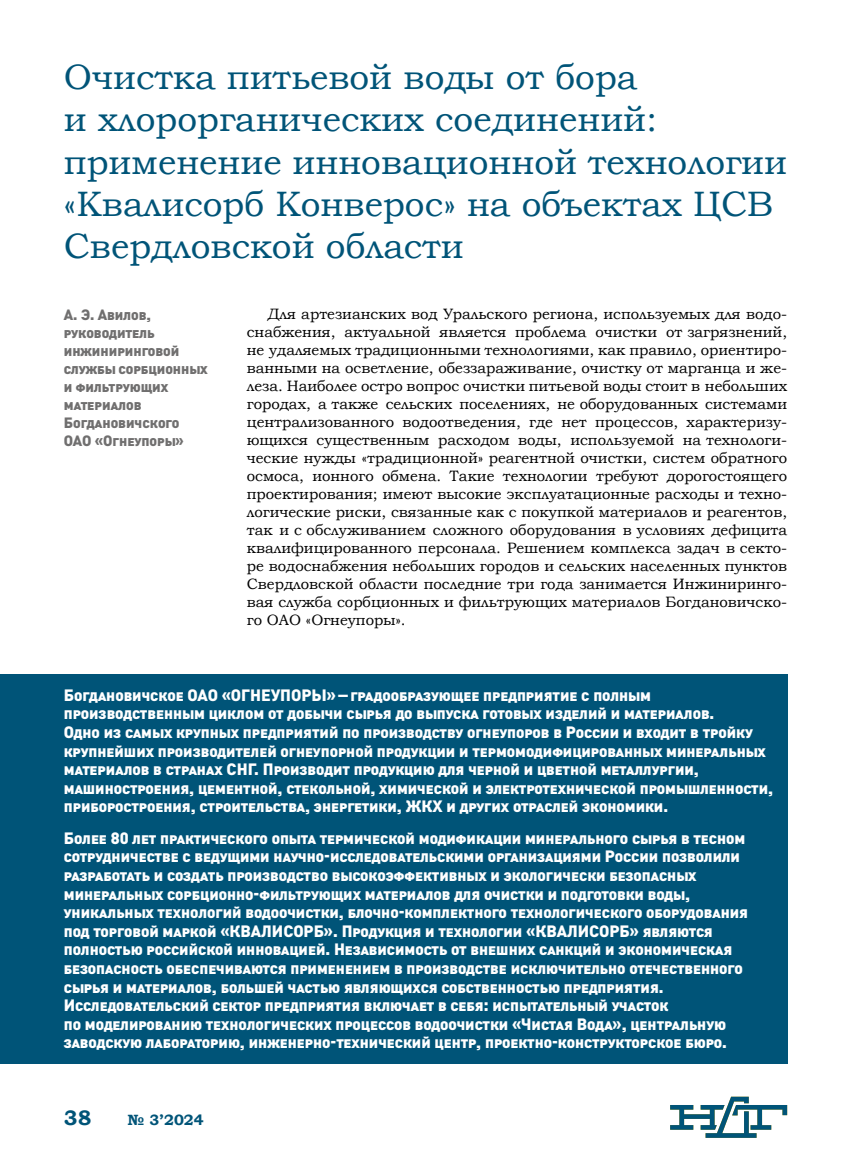
<style>
.page{position:relative;width:851px;height:1170px;background:#fff}
.page>*{position:absolute;margin:0;border:0;box-sizing:border-box;transform-origin:0 0}
.t1{font:35.25px/42.3px "Bookman Old Style";color:#005478}
.t2{font:700 21px "Bookman Old Style";color:#005478}
.t3{font:16.5px/18.6px "Izvest Sans Headline";color:#fff}
.t4{font:15px/18px "Bookman Old Style";color:#000;text-align:justify}
.t5{font:15px/18px "Izvest Sans Headline";color:#706f6f}
.t6{font:700 15px "Bookman Old Style";color:#005478}
</style>
<div class="page">
<div style="left:0;top:674px;width:787px;height:389px;background:#005478"></div>
<svg style="left:670px;top:1096px;width:117px;height:41px"></svg>
<h1 class="t1" style="left:64px;top:56px;width:724px">Очистка питьевой воды от бора<br>и хлорорганических соединений: применение инновационной технологии «Квалисорб Конверос» на объектах ЦСВ<br>Свердловской области</h1>
<p class="t5" style="left:64px;top:306px;width:145px">А. Э. Авилов, руководитель инжиниринговой службы сорбционных и фильтрующих материалов<br>Богдановичского<br>ОАО «Огнеупоры»</p>
<p class="t4" style="left:247px;top:304px;width:542px;text-indent:21px">Для артезианских вод Уральского региона, используемых для водо&shy;снабжения, актуальной является проблема очистки от загрязнений, не удаляемых традиционными технологиями, как правило, ориентиро&shy;ванными на осветление, обеззараживание, очистку от марганца и же&shy;леза. Наиболее остро вопрос очистки питьевой воды стоит в небольших городах, а также сельских поселениях, не оборудованных системами централизованного водоотведения, где нет процессов, характеризу&shy;ющихся существенным расходом воды, используемой на технологи&shy;ческие нужды «традиционной» реагентной очистки, систем обратного осмоса, ионного обмена. Такие технологии требуют дорогостоящего проектирования; имеют высокие эксплуатационные расходы и техно&shy;логические риски, связанные как с покупкой материалов и реагентов, так и с обслуживанием сложного оборудования в условиях дефицита квалифицированного персонала. Решением комплекса задач в секто&shy;ре водоснабжения небольших городов и сельских населенных пунктов Свердловской области последние три года занимается Инжиниринго&shy;вая служба сорбционных и фильтрующих материалов Богдановичско&shy;го ОАО «Огнеупоры».</p>
<p class="t3" style="left:64px;top:685px;width:710px">Богдановичское ОАО «ОГНЕУПОРЫ» – градообразующее предприятие с полным производственным циклом от добычи сырья до выпуска готовых изделий и материалов.<br>Одно из самых крупных предприятий по производству огнеупоров в России и входит в тройку крупнейших производителей огнеупорной продукции и термомодифицированных минеральных материалов в странах СНГ. Производит продукцию для черной и цветной металлургии, машиностроения, цементной, стекольной, химической и электротехнической промышленности, приборостроения, строительства, энергетики, ЖКХ и других отраслей экономики.</p>
<p class="t3" style="left:64px;top:828px;width:685px">Более 80 лет практического опыта термической модификации минерального сырья в тесном сотрудничестве с ведущими научно-исследовательскими организациями России позволили разработать и создать производство высокоэффективных и экологически безопасных минеральных сорбционно-фильтрующих материалов для очистки и подготовки воды, уникальных технологий водоочистки, блочно-комплектного технологического оборудования под торговой маркой «КВАЛИСОРБ». Продукция и технологии «КВАЛИСОРБ» являются полностью российской инновацией. Независимость от внешних санкций и экономическая безопасность обеспечиваются применением в производстве исключительно отечественного сырья и материалов, большей частью являющихся собственностью предприятия.<br>Исследовательский сектор предприятия включает в себя: испытательный участок<br>по моделированию технологических процессов водоочистки «Чистая Вода», центральную заводскую лабораторию, инженерно-технический центр, проектно-конструкторское бюро.</p>
<p class="t2" style="left:64px;top:1102px;width:29px">38</p>
<p class="t6" style="left:128px;top:1108px;width:78px">№ 3’2024</p>
</div>
